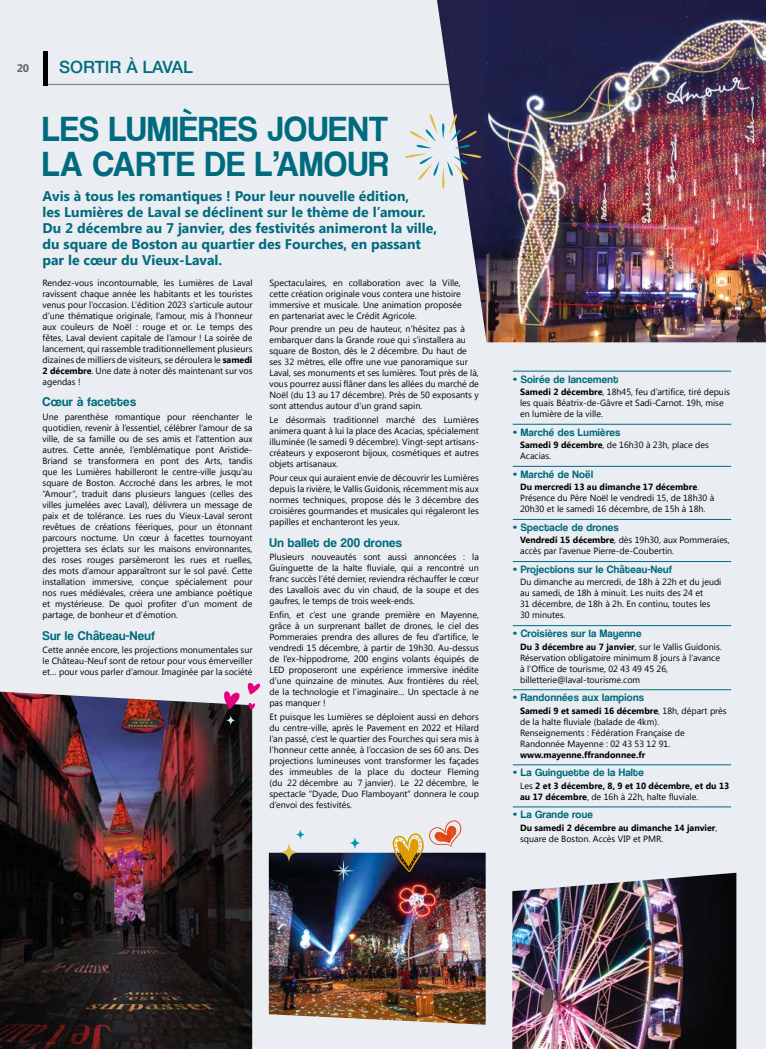
<style>
.page{position:relative;width:766px;height:1049px;background:#fff}
.page>*{position:absolute;margin:0;border:0;box-sizing:border-box;transform-origin:0 0}
.t1{font:36px/35px "Coolvetica Rg";letter-spacing:.03em;color:#006b7e;scale:.95 1}
.t2{font:500 17px "Helvetica Neue LT Std";color:#006b7e}
.t3{font:700 14px/16px "Segoe UI";color:#006b7e}
.t4{font:13px "Coolvetica Rg";letter-spacing:.03em;color:#006b7e}
.t5{font:11px "Coolvetica Rg";letter-spacing:.03em;color:#006b7e}
.t6{font:700 11px "Segoe UI";color:#706f6f}
.t7{font:9px/11px "Segoe UI";color:#000;text-align:justify}
.t8{font:700 9px/11px "Segoe UI";color:#000}
.s1{font-weight:700}
.s2{font-weight:400}
</style>
<div class="page">
<div style="left:0;top:0;width:765px;height:1049px;background:#eaeef2"></div>
<hr style="left:765px;top:0;width:1px;height:1049px;background:#eaeef2">
<img style="left:0;top:692px;width:252px;height:357px">
<img style="left:269px;top:853px;width:216px;height:172px">
<img style="left:512px;top:873px;width:224px;height:176px">
<svg style="left:392px;top:820px;width:69px;height:52px"></svg>
<svg style="left:224px;top:691px;width:15px;height:18px"></svg>
<svg style="left:247px;top:683px;width:13px;height:11px"></svg>
<svg style="left:248px;top:703px;width:7px;height:7px"></svg>
<hr style="left:512px;top:371px;width:219px;height:1px;background:#006b7e">
<hr style="left:512px;top:424px;width:219px;height:1px;background:#006b7e">
<hr style="left:512px;top:466px;width:219px;height:1px;background:#006b7e">
<hr style="left:512px;top:519px;width:219px;height:1px;background:#006b7e">
<hr style="left:512px;top:561px;width:219px;height:1px;background:#006b7e">
<hr style="left:512px;top:625px;width:219px;height:1px;background:#006b7e">
<hr style="left:512px;top:689px;width:219px;height:1px;background:#006b7e">
<hr style="left:512px;top:765px;width:219px;height:1px;background:#006b7e">
<hr style="left:512px;top:807px;width:219px;height:1px;background:#006b7e">
<hr style="left:45px;top:84px;width:720px;height:1px;background:#858584">
<div style="left:43px;top:51px;width:5px;height:34px;background:#000"></div>
<img style="left:437px;top:0;width:328px;height:342px">
<svg style="left:405px;top:113px;width:76px;height:76px"></svg>
<svg style="left:280px;top:843px;width:17px;height:19px"></svg>
<svg style="left:296px;top:829px;width:9px;height:10px"></svg>
<svg style="left:332px;top:860px;width:22px;height:22px"></svg>
<svg style="left:349px;top:837px;width:11px;height:12px"></svg>
<svg style="left:226px;top:715px;width:9px;height:10px"></svg>
<p class="t6" style="left:17px;top:60px;width:14px">20</p>
<h2 class="t2" style="left:59px;top:56px;width:135px">SORTIR À LAVAL</h2>
<h1 class="t1" style="left:43px;top:111px;width:365px">LES LUMIÈRES JOUENT<br>LA CARTE DE L’AMOUR</h1>
<p class="t3" style="left:43px;top:187px;width:396px">Avis à tous les romantiques ! Pour leur nouvelle édition,<br>les Lumières de Laval se déclinent sur le thème de l’amour.<br>Du 2 décembre au 7 janvier, des festivités animeront la ville, du square de Boston au quartier des Fourches, en passant par le cœur du Vieux-Laval.</p>
<p class="t7" style="left:43px;top:276px;width:211px">Rendez-vous incontournable, les Lumières de Laval ravissent chaque année les habitants et les touristes venus pour l’occasion. L’édition 2023 s’articule autour d’une thématique originale, l’amour, mis à l’honneur aux couleurs de Noël : rouge et or. Le temps des fêtes, Laval devient capitale de l’amour ! La soirée de lancement, qui rassemble traditionnellement plusieurs dizaines de milliers de visiteurs, se déroulera le <span class="s1">samedi 2 décembre</span>. Une date à noter dès maintenant sur vos agendas !</p>
<h3 class="t4" style="left:43px;top:394px;width:95px">Cœur à facettes</h3>
<p class="t7" style="left:43px;top:411px;width:211px">Une parenthèse romantique pour réenchanter le quotidien, revenir à l’essentiel, célébrer l’amour de sa ville, de sa famille ou de ses amis et l’attention aux autres. Cette année, l’emblématique pont Aristide-Briand se transformera en pont des Arts, tandis que les Lumières habilleront le centre-ville jusqu’au square de Boston. Accroché dans les arbres, le mot “Amour“, traduit dans plusieurs langues (celles des villes jumelées avec Laval), délivrera un message de paix et de tolérance. Les rues du Vieux-Laval seront revêtues de créations féeriques, pour un étonnant parcours nocturne. Un cœur à facettes tournoyant projettera ses éclats sur les maisons environnantes, des roses rouges parsèmeront les rues et ruelles, des mots d’amour apparaîtront sur le sol pavé. Cette installation immersive, conçue spécialement pour nos rues médiévales, créera une ambiance poétique et mystérieuse. De quoi profiter d’un moment de partage, de bonheur et d’émotion.</p>
<h3 class="t4" style="left:43px;top:627px;width:114px">Sur le Château-Neuf</h3>
<p class="t7" style="left:43px;top:644px;width:211px">Cette année encore, les projections monumentales sur le Château-Neuf sont de retour pour vous émerveiller et… pour vous parler d’amour. Imaginée par la société</p>
<p class="t7" style="left:269px;top:276px;width:194px">Spectaculaires, en collaboration avec la Ville, cette création originale vous contera une histoire immersive et musicale. Une animation proposée en partenariat avec le Crédit Agricole.</p>
<p class="t7" style="left:269px;top:323px;width:211px;text-align:left">Pour prendre un peu de hauteur, n’hésitez pas à embarquer dans la Grande roue qui s’installera au square de Boston, dès le 2 décembre. Du haut de ses 32 mètres, elle offre une vue panoramique sur Laval, ses monuments et ses lumières. Tout près de là, vous pourrez aussi flâner dans les allées du marché de Noël (du 13 au 17 décembre). Près de 50 exposants y sont attendus autour d’un grand sapin.</p>
<p class="t7" style="left:269px;top:414px;width:211px">Le désormais traditionnel marché des Lumières animera quant à lui la place des Acacias, spécialement illuminée (le samedi 9 décembre). Vingt-sept artisans&shy;créateurs y exposeront bijoux, cosmétiques et autres objets artisanaux.</p>
<p class="t7" style="left:269px;top:472px;width:211px">Pour ceux qui auraient envie de découvrir les Lumières depuis la rivière, le Vallis Guidonis, récemment mis aux normes techniques, propose dès le 3 décembre des croisières gourmandes et musicales qui régaleront les papilles et enchanteront les yeux.</p>
<h3 class="t4" style="left:269px;top:535px;width:134px">Un ballet de 200 drones</h3>
<p class="t7" style="left:269px;top:551px;width:211px">Plusieurs nouveautés sont aussi annoncées : la Guinguette de la halte fluviale, qui a rencontré un franc succès l’été dernier, reviendra réchauffer le cœur des Lavallois avec du vin chaud, de la soupe et des gaufres, le temps de trois week-ends.</p>
<p class="t7" style="left:269px;top:609px;width:211px">Enfin, et c’est une grande première en Mayenne, grâce à un surprenant ballet de drones, le ciel des Pommeraies prendra des allures de feu d’artifice, le vendredi 15 décembre, à partir de 19h30. Au-dessus de l’ex-hippodrome, 200 engins volants équipés de LED proposeront une expérience immersive inédite d’une quinzaine de minutes. Aux frontières du réel, de la technologie et l’imaginaire… Un spectacle à ne pas manquer !</p>
<p class="t7" style="left:269px;top:711px;width:211px">Et puisque les Lumières se déploient aussi en dehors du centre-ville, après le Pavement en 2022 et Hilard l’an passé, c’est le quartier des Fourches qui sera mis à l’honneur cette année, à l’occasion de ses 60 ans. Des projections lumineuses vont transformer les façades des immeubles de la place du docteur Fleming (du 22 décembre au 7 janvier). Le 22 décembre, le spectacle “Dyade, Duo Flamboyant“ donnera le coup d’envoi des festivités.</p>
<p class="t5" style="left:512px;top:372px;width:107px">• Soirée de lancement</p>
<p class="t7" style="left:520px;top:386px;width:211px;text-align:left"><span class="s1">Samedi 2 décembre</span>, 18h45, feu d’artifice, tiré depuis les quais Béatrix-de-Gâvre et Sadi-Carnot. 19h, mise en lumière de la ville.</p>
<p class="t5" style="left:512px;top:426px;width:109px">• Marché des Lumières</p>
<p class="t7" style="left:520px;top:439px;width:190px"><span class="s1">Samedi 9 décembre</span>, de 16h30 à 23h, place des<br>Acacias.</p>
<p class="t5" style="left:512px;top:468px;width:82px">• Marché de Noël</p>
<p class="t7" style="left:520px;top:481px;width:196px;text-align:left"><span class="s1">Du mercredi 13 au dimanche 17 décembre</span>.<br>Présence du Père Noël le vendredi 15, de 18h30 à<br>20h30 et le samedi 16 décembre, de 15h à 18h.</p>
<p class="t5" style="left:512px;top:521px;width:107px">• Spectacle de drones</p>
<p class="t7" style="left:520px;top:534px;width:211px"><span class="s1">Vendredi 15 décembre</span>, dès 19h30, aux Pommeraies, accès par l’avenue Pierre-de-Coubertin.</p>
<p class="t5" style="left:512px;top:563px;width:161px">• Projections sur le Château-Neuf</p>
<p class="t7" style="left:520px;top:576px;width:203px;text-align:left">Du dimanche au mercredi, de 18h à 22h et du jeudi au samedi, de 18h à minuit. Les nuits des 24 et<br>31 décembre, de 18h à 2h. En continu, toutes les 30 minutes.</p>
<p class="t5" style="left:512px;top:627px;width:130px">• Croisières sur la Mayenne</p>
<p class="t7" style="left:520px;top:640px;width:203px;text-align:left"><span class="s1">Du 3 décembre au 7 janvier</span>, sur le Vallis Guidonis.<br>Réservation obligatoire minimum 8 jours à l’avance à l’Office de tourisme, 02 43 49 45 26, billetterie@laval-tourisme.com</p>
<p class="t5" style="left:512px;top:691px;width:133px">• Randonnées aux lampions</p>
<p class="t7" style="left:520px;top:704px;width:208px;text-align:left"><span class="s1">Samedi 9 et samedi 16 décembre</span>, 18h, départ près de la halte fluviale (balade de 4km).<br>Renseignements : Fédération Française de Randonnée Mayenne : 02 43 53 12 91.</p>
<p class="t8" style="left:520px;top:748px;width:127px">www.mayenne.ffrandonnee.fr</p>
<p class="t5" style="left:512px;top:766px;width:132px">• La Guinguette de la Halte</p>
<p class="t8" style="left:520px;top:779px;width:211px"><span class="s2">Les</span> 2 et 3 décembre, 8, 9 et 10 décembre, et du 13 au 17 décembre<span class="s2">, de 16h à 22h, halte fluviale.</span></p>
<p class="t5" style="left:512px;top:808px;width:82px">• La Grande roue</p>
<p class="t8" style="left:520px;top:822px;width:199px">Du samedi 2 décembre au dimanche 14 janvier<span class="s2">, square de Boston. Accès VIP et PMR.</span></p>
</div>
